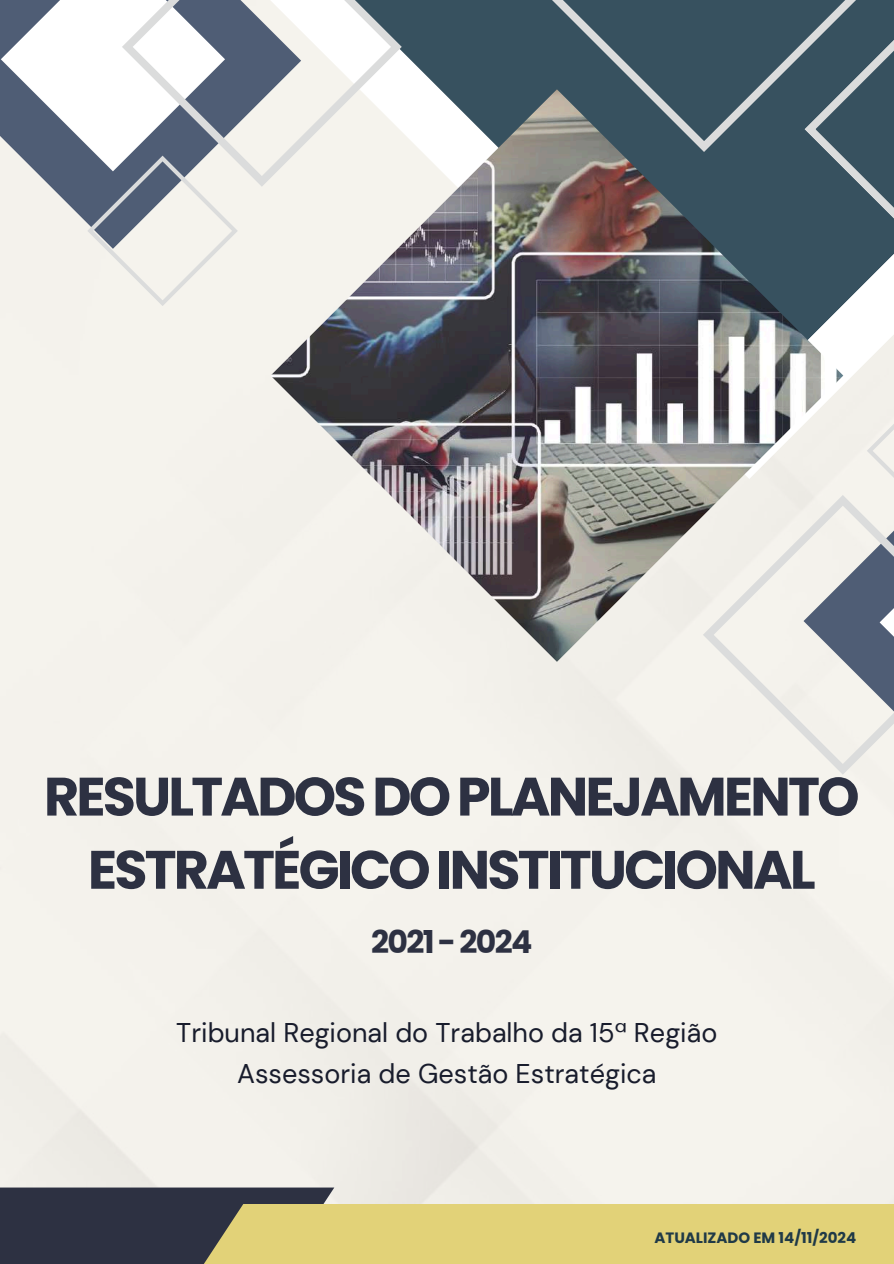
<style>
.page{position:relative;width:894px;height:1264px;background:#fff}
.page>*{position:absolute;margin:0;border:0;box-sizing:border-box;transform-origin:0 0}
.t1{font:700 54px/73.2px "Poppins";letter-spacing:-.055em;color:#2d3142;text-align:center}
.t2{font:700 31.5px "Poppins";letter-spacing:-.055em;color:#2d3142}
.t3{font:27px/41px "DM Sans";color:#181c2c;text-align:center}
.t4{font:700 15px "Poppins";color:#203a47}
</style>
<div class="page">
<div style="left:105px;top:398px;width:165px;height:81px;background:#f5f3ed"></div>
<svg style="left:105px;top:0;width:788px;height:398px;background:#bac1c2"></svg>
<div style="left:0;top:0;width:270px;height:249px;background:#f5f3ed"></div>
<svg style="left:238px;top:0;width:163px;height:187px"></svg>
<svg style="left:1px;top:0;width:237px;height:306px"></svg>
<svg style="left:702px;top:662px;width:101px;height:112px;background:#f2f0eb"></svg>
<svg style="left:803px;top:376px;width:90px;height:433px;background:#cdced0"></svg>
<img style="left:270px;top:89px;width:573px;height:573px">
<svg style="left:514px;top:0;width:290px;height:152px;background:#495f6a"></svg>
<svg style="left:804px;top:0;width:89px;height:318px;background:#526874"></svg>
<div style="left:0;top:1187px;width:334px;height:76px;background:#2d3142"></div>
<div style="left:174px;top:1203px;width:719px;height:60px;background:#e2d278"></div>
<h1 class="t1" style="left:44px;top:760px;width:816px">RESULTADOS DO PLANEJAMENTO<br>ESTRATÉGICO INSTITUCIONAL</h1>
<p class="t2" style="left:371px;top:919px;width:163px">2021 - 2024</p>
<p class="t3" style="left:176px;top:1012px;width:542px">Tribunal Regional do Trabalho da 15ª Região<br>Assessoria de Gestão Estratégica</p>
<p class="t4" style="left:654px;top:1227px;width:203px">ATUALIZADO EM 14/11/2024</p>
</div>
